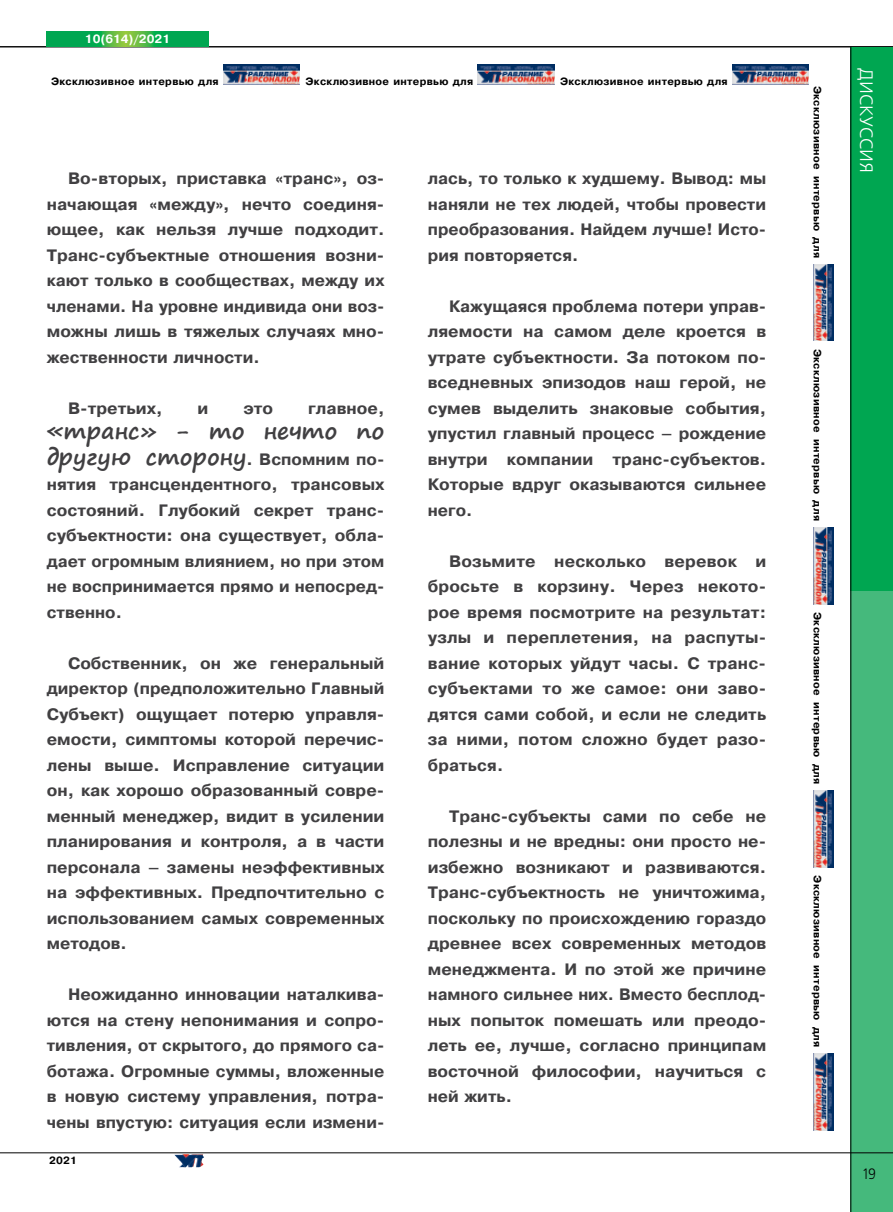
<style>
.page{position:relative;width:893px;height:1212px;background:#fff}
.page>*{position:absolute;margin:0;border:0;box-sizing:border-box;transform-origin:0 0}
.t1{font:700 22.5px/25.5px "Segoe Print";color:#414042}
.t2{font:18px "Free Set C";color:#fff}
.t3{font:700 16.5px/25.5px "Pragmatica";color:#414042;text-align:justify}
.t4{font:15px "Free Set C";color:#000;scale:.9 1}
.t5{font:700 12px "Pragmatica";color:#fff}
.t6{font:700 10.5px "Pragmatica";letter-spacing:.03em;color:#000}
.s1{font-family:"Pragmatica";font-size:16.5px}
</style>
<div class="page">
<div style="left:850px;top:590px;width:43px;height:622px;background:#45b97c"></div>
<hr style="left:0;top:46px;width:893px;height:1px;background:#000">
<hr style="left:0;top:1152px;width:893px;height:1px;background:#000">
<img style="left:223px;top:65px;width:77px;height:20px">
<img style="left:477px;top:65px;width:77px;height:20px">
<img style="left:732px;top:65px;width:77px;height:20px">
<svg style="left:47px;top:31px;width:161px;height:16px;background:#20ae4c"></svg>
<div style="left:850px;top:47px;width:43px;height:543px;background:#00a651"></div>
<img style="left:814px;top:264px;width:19px;height:77px">
<img style="left:814px;top:527px;width:19px;height:77px">
<img style="left:814px;top:790px;width:19px;height:77px">
<img style="left:814px;top:1053px;width:19px;height:77px">
<hr style="left:850px;top:47px;width:1px;height:1165px;background:#000">
<img style="left:174px;top:1154px;width:30px;height:13px">
<p class="t5" style="left:85px;top:31px;width:87px">10(614)/2021</p>
<p class="t6" style="left:51px;top:74px;width:169px">Эксклюзивное интервью для</p>
<p class="t6" style="left:305px;top:74px;width:169px">Эксклюзивное интервью для</p>
<p class="t6" style="left:560px;top:74px;width:169px">Эксклюзивное интервью для</p>
<p class="t3" style="left:47px;top:166px;width:339px;text-indent:21px">Во-вторых, приставка «транс», оз&shy;начающая «между», нечто соединя&shy;ющее, как нельзя лучше подходит.<br>Транс-субъектные отношения возни&shy;кают только в сообществах, между их членами. На уровне индивида они воз&shy;можны лишь в тяжелых случаях мно&shy;жественности личности.</p>
<p class="t3" style="left:68px;top:395px;width:96px">В-третьих,</p>
<p class="t3" style="left:198px;top:395px;width:12px">и</p>
<p class="t3" style="left:243px;top:395px;width:31px">это</p>
<p class="t3" style="left:308px;top:395px;width:78px">главное,</p>
<h1 class="t1" style="left:47px;top:418px;width:339px">«транс» - то нечто по другую сторону<span class="s1">. Вспомним по-</span></h1>
<p class="t3" style="left:47px;top:472px;width:339px">нятия трансцендентного, трансовых состояний. Глубокий секрет транс&shy;субъектности: она существует, обла&shy;дает огромным влиянием, но при этом не воспринимается прямо и непосред&shy;ственно.</p>
<p class="t3" style="left:47px;top:650px;width:339px;text-indent:21px">Собственник, он же генеральный директор (предположительно Главный Субъект) ощущает потерю управля&shy;емости, симптомы которой перечис&shy;лены выше. Исправление ситуации он, как хорошо образованный совре&shy;менный менеджер, видит в усилении планирования и контроля, а в части персонала – замены неэффективных на эффективных. Предпочтительно с использованием самых современных методов.</p>
<p class="t3" style="left:47px;top:982px;width:339px;text-indent:21px">Неожиданно инновации наталкива&shy;ются на стену непонимания и сопро&shy;тивления, от скрытого, до прямого са&shy;ботажа. Огромные суммы, вложенные в новую систему управления, потра&shy;чены впустую: ситуация если измени-</p>
<p class="t6" style="left:49px;top:1154px;width:29px">2021</p>
<p class="t3" style="left:428px;top:166px;width:340px">лась, то только к худшему. Вывод: мы наняли не тех людей, чтобы провести преобразования. Найдем лучше! Исто&shy;рия повторяется.</p>
<p class="t3" style="left:428px;top:293px;width:340px;text-indent:21px">Кажущаяся проблема потери управ&shy;ляемости на самом деле кроется в утрате субъектности. За потоком по&shy;вседневных эпизодов наш герой, не сумев выделить знаковые события, упустил главный процесс – рождение внутри компании транс-субъектов.<br>Которые вдруг оказываются сильнее него.</p>
<p class="t3" style="left:428px;top:548px;width:340px;text-indent:21px">Возьмите несколько веревок и бросьте в корзину. Через некото&shy;рое время посмотрите на результат: узлы и переплетения, на распуты&shy;вание которых уйдут часы. С транс&shy;субъектами то же самое: они заво&shy;дятся сами собой, и если не следить за ними, потом сложно будет разо&shy;браться.</p>
<p class="t3" style="left:428px;top:803px;width:340px;text-indent:21px">Транс-субъекты сами по себе не полезны и не вредны: они просто не&shy;избежно возникают и развиваются.<br>Транс-субъектность не уничтожима, поскольку по происхождению гораздо древнее всех современных методов менеджмента. И по этой же причине намного сильнее них. Вместо бесплод&shy;ных попыток помешать или преодо&shy;леть ее, лучше, согласно принципам восточной философии, научиться с ней жить.</p>
<p class="t6" style="left:824px;top:86px;width:174px;rotate:90deg">Эксклюзивное интервью для</p>
<p class="t2" style="left:876px;top:68px;width:106px;rotate:90deg">дискуссия</p>
<p class="t6" style="left:824px;top:349px;width:174px;rotate:90deg">Эксклюзивное интервью для</p>
<p class="t6" style="left:824px;top:612px;width:174px;rotate:90deg">Эксклюзивное интервью для</p>
<p class="t6" style="left:824px;top:875px;width:174px;rotate:90deg">Эксклюзивное интервью для</p>
<p class="t4" style="left:863px;top:1165px;width:16px">19</p>
</div>
